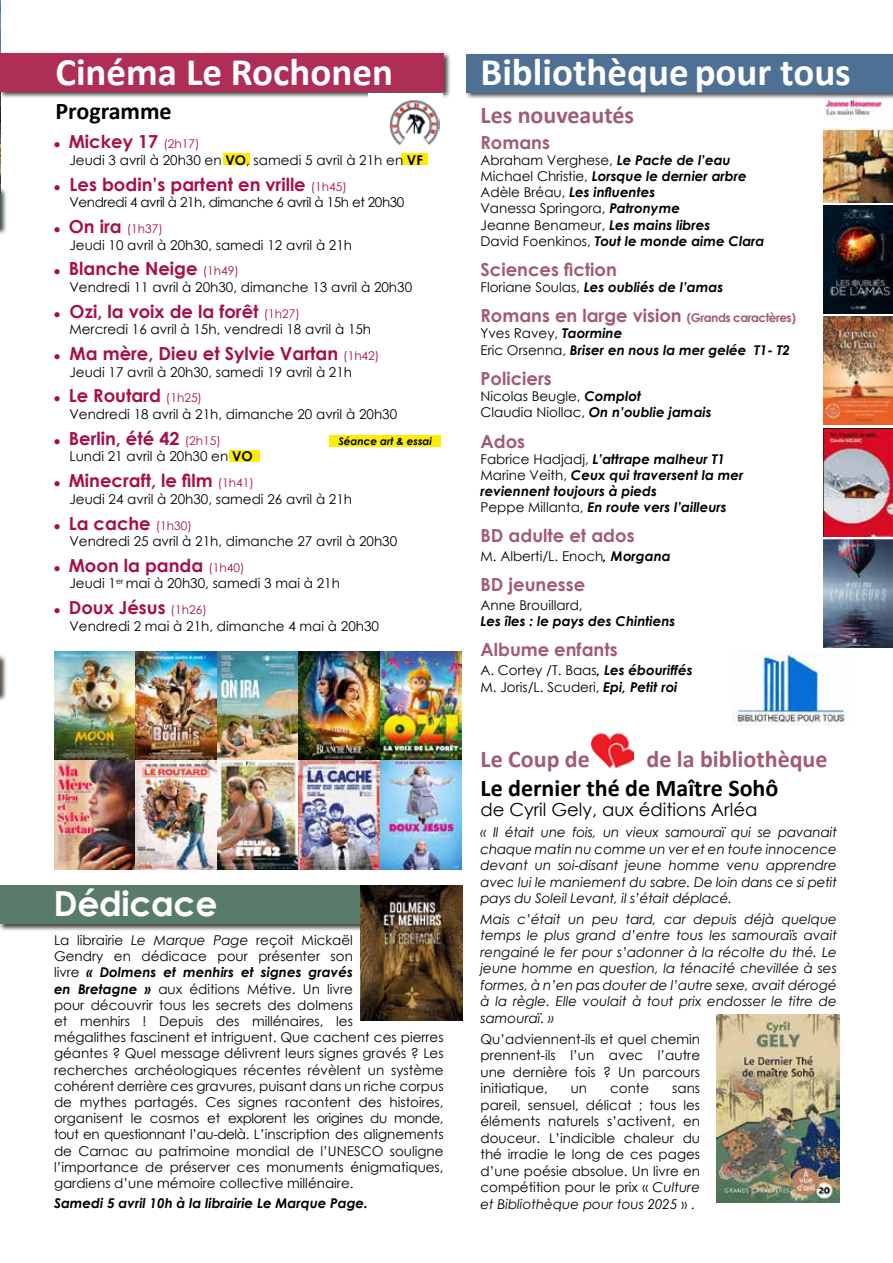
<style>
.page{position:relative;width:893px;height:1263px;background:#fff}
.page>*{position:absolute;margin:0;border:0;box-sizing:border-box;transform-origin:0 0}
.t1{font:700 39px "Calibri";color:#fff}
.t2{font:700 34.5px "Century Gothic";letter-spacing:-.01em;color:#fff}
.t3{font:700 24px "Calibri";color:#a25a77}
.t4{font:700 24px "Calibri";color:#000}
.t5{font:700 18px "Century Gothic";color:#a70f4a}
.t6{font:700 18px "Century Gothic";color:#a25a77}
.t7{font:18px "Century Gothic";color:#000}
.t8{font:13.5px/16.2px "Century Gothic";color:#000}
.t9{font:italic 13.5px/16.5px "Century Gothic";color:#000;text-align:justify}
.t10{font:italic 700 13.5px/16.2px "Century Gothic";color:#000}
.t11{font:13.5px "Century Gothic";letter-spacing:-.03em;color:#000}
.t12{font:12px "Century Gothic";color:#a70f4a}
.t13{font:italic 700 10.5px "Century Gothic";color:#000}
.s1{font-weight:400;font-size:12px}
.s2{font-weight:700}
.s3{font-weight:700;font-size:18px}
.s4{font-style:italic}
.s5{font-weight:700;font-style:italic}
.s6{font-weight:400;font-style:normal}
.s7{font-size:12px}
</style>
<div class="page">
<img style="left:824px;top:100px;width:69px;height:102px">
<div style="left:223px;top:154px;width:27px;height:11px;background:#ffed00"></div>
<div style="left:401px;top:154px;width:27px;height:11px;background:#ffed00"></div>
<div style="left:229px;top:450px;width:30px;height:11px;background:#ffed00"></div>
<img style="left:0;top:0;width:1px;height:187px">
<div style="left:465px;top:52px;width:428px;height:48px;background:#000;opacity:.75"></div>
<div style="left:466px;top:54px;width:427px;height:38px;background:#4f7095"></div>
<img style="left:824px;top:317px;width:68px;height:108px">
<div style="left:0;top:187px;width:8px;height:48px;background:#000;opacity:.75"></div>
<img style="left:733px;top:651px;width:113px;height:75px">
<img style="left:591px;top:733px;width:43px;height:36px">
<img style="left:717px;top:1014px;width:122px;height:188px">
<div style="left:0;top:52px;width:451px;height:47px;background:#000;opacity:.75"></div>
<div style="left:0;top:53px;width:444px;height:39px;background:#af2e56"></div>
<div style="left:368px;top:93px;width:75px;height:55px;background:#fff"></div>
<img style="left:390px;top:100px;width:50px;height:45px">
<div style="left:0;top:654px;width:8px;height:48px;background:#000;opacity:.75"></div>
<div style="left:0;top:884px;width:452px;height:47px;background:#000;opacity:.75"></div>
<div style="left:0;top:886px;width:445px;height:38px;background:#587c69"></div>
<img style="left:361px;top:886px;width:101px;height:135px">
<img style="left:54px;top:651px;width:408px;height:218px">
<img style="left:824px;top:428px;width:69px;height:108px">
<img style="left:824px;top:206px;width:69px;height:108px">
<img style="left:824px;top:539px;width:69px;height:108px">
<div style="left:330px;top:435px;width:111px;height:11px;background:#ffed00"></div>
<h1 class="t1" style="left:55px;top:44px;width:339px">Cinéma Le Rochonen</h1>
<h3 class="t4" style="left:55px;top:94px;width:118px">Programme</h3>
<h3 class="t5" style="left:54px;top:128px;width:147px">● Mickey 17 <span class="s1">(2h17)</span></h3>
<p class="t8" style="left:69px;top:152px;width:355px">Jeudi 3 avril à 20h30 en <span class="s2">VO</span>, samedi 5 avril à 21h en <span class="s2">VF</span></p>
<h3 class="t5" style="left:54px;top:170px;width:295px">● Les bodin’s partent en vrille <span class="s1">(1h45)</span></h3>
<p class="t11" style="left:69px;top:193px;width:336px">Vendredi 4 avril à 21h, dimanche 6 avril à 15h et 20h30</p>
<p class="t12" style="left:54px;top:220px;width:110px">● <span class="s3">On ira</span> (1h37)</p>
<p class="t8" style="left:69px;top:236px;width:284px">Jeudi 10 avril à 20h30, samedi 12 avril à 21h</p>
<h3 class="t5" style="left:54px;top:255px;width:186px">● Blanche Neige <span class="s1">(1h49)</span></h3>
<p class="t8" style="left:69px;top:279px;width:344px">Vendredi 11 avril à 20h30, dimanche 13 avril à 20h30</p>
<h3 class="t5" style="left:54px;top:298px;width:247px">● Ozi, la voix de la forêt <span class="s1">(1h27)</span></h3>
<p class="t8" style="left:69px;top:321px;width:303px">Mercredi 16 avril à 15h, vendredi 18 avril à 15h</p>
<h3 class="t5" style="left:54px;top:340px;width:327px">● Ma mère, Dieu et Sylvie Vartan <span class="s1">(1h42)</span></h3>
<p class="t8" style="left:69px;top:363px;width:284px">Jeudi 17 avril à 20h30, samedi 19 avril à 21h</p>
<h3 class="t5" style="left:54px;top:382px;width:150px">● Le Routard <span class="s1">(1h25)</span></h3>
<p class="t8" style="left:69px;top:406px;width:329px">Vendredi 18 avril à 21h, dimanche 20 avril à 20h30</p>
<h3 class="t5" style="left:54px;top:425px;width:168px">● Berlin, été 42 <span class="s1">(2h15)</span></h3>
<p class="t8" style="left:69px;top:448px;width:185px">Lundi 21 avril à 20h30 en <span class="s2">VO</span></p>
<h3 class="t5" style="left:54px;top:467px;width:201px">● Minecraft, le film <span class="s1">(1h41)</span></h3>
<p class="t8" style="left:69px;top:490px;width:284px">Jeudi 24 avril à 20h30, samedi 26 avril à 21h</p>
<h3 class="t5" style="left:54px;top:509px;width:140px">● La cache <span class="s1">(1h30)</span></h3>
<p class="t8" style="left:69px;top:533px;width:329px">Vendredi 25 avril à 21h, dimanche 27 avril à 20h30</p>
<h3 class="t5" style="left:54px;top:552px;width:192px">● Moon la panda <span class="s1">(1h40)</span></h3>
<p class="t8" style="left:69px;top:575px;width:272px">Jeudi 1<sup>er</sup> mai à 20h30, samedi 3 mai à 21h</p>
<h3 class="t5" style="left:54px;top:594px;width:154px">● Doux Jésus <span class="s1">(1h26)</span></h3>
<p class="t8" style="left:69px;top:617px;width:311px">Vendredi 2 mai à 21h, dimanche 4 mai à 20h30</p>
<p class="t13" style="left:338px;top:433px;width:95px">Séance art &amp; essai</p>
<h2 class="t2" style="left:54px;top:877px;width:165px">Dédicace</h2>
<p class="t8" style="left:54px;top:932px;width:391px">La librairie <span class="s4">Le Marque Page</span> reçoit Mickaël<br>Gendry en dédicace pour présenter son<br>livre <span class="s5">« Dolmens et menhirs et signes gravés<br>en Bretagne »</span> aux éditions Métive. Un livre<br>pour découvrir tous les secrets des dolmens<br>et menhirs ! Depuis des millénaires, les<br>mégalithes fascinent et intriguent. Que cachent ces pierres géantes ? Quel message délivrent leurs signes gravés ? Les recherches archéologiques récentes révèlent un système cohérent derrière ces gravures, puisant dans un riche corpus de mythes partagés. Ces signes racontent des histoires, organisent le cosmos et explorent les origines du monde, tout en questionnant l’au-delà. L’inscription des alignements de Carnac au patrimoine mondial de l’UNESCO souligne l’importance de préserver ces monuments énigmatiques, gardiens d’une mémoire collective millénaire.</p>
<p class="t10" style="left:54px;top:1195px;width:316px">Samedi 5 avril 10h à la librairie Le Marque Page.</p>
<h1 class="t1" style="left:480px;top:45px;width:372px">Bibliothèque pour tous</h1>
<h3 class="t3" style="left:480px;top:98px;width:155px">Les nouveautés</h3>
<h3 class="t6" style="left:480px;top:128px;width:71px">Romans</h3>
<p class="t10" style="left:480px;top:151px;width:285px"><span class="s6">Abraham Verghese,</span> Le Pacte de l’eau <span class="s6">Michael Christie,</span> Lorsque le dernier arbre <span class="s6">Adèle Bréau,</span> Les influentes<br><span class="s6">Vanessa Springora,</span> Patronyme<br><span class="s6">Jeanne Benameur,</span> Les mains libres<br><span class="s6">David Foenkinos,</span> Tout le monde aime Clara</p>
<h3 class="t6" style="left:480px;top:256px;width:138px">Sciences fiction</h3>
<p class="t10" style="left:480px;top:278px;width:244px"><span class="s6">Floriane Soulas,</span> Les oubliés de l’amas</p>
<h3 class="t6" style="left:480px;top:302px;width:317px">Romans en large vision <span class="s7">(Grands caractères)</span></h3>
<p class="t10" style="left:480px;top:325px;width:311px"><span class="s6">Yves Ravey,</span> Taormine<br><span class="s6">Eric Orsenna,</span> Briser en nous la mer gelée T1- T2</p>
<h3 class="t6" style="left:480px;top:364px;width:73px">Policiers</h3>
<p class="t8" style="left:480px;top:388px;width:233px">Nicolas Beugle, <span class="s5">Complot<br></span>Claudia Niollac, <span class="s5">On n’oublie jamais</span></p>
<h3 class="t6" style="left:480px;top:427px;width:46px">Ados</h3>
<p class="t10" style="left:480px;top:450px;width:264px"><span class="s6">Fabrice Hadjadj,</span> L’attrape malheur T1<br><span class="s6">Marine Veith,</span> Ceux qui traversent la mer reviennent toujours à pieds<br><span class="s6">Peppe Millanta,</span> En route vers l’ailleurs</p>
<h3 class="t6" style="left:480px;top:522px;width:156px">BD adulte et ados</h3>
<p class="t8" style="left:480px;top:548px;width:192px">M. Alberti/L. Enoch<span class="s5">, Morgana</span></p>
<h3 class="t6" style="left:480px;top:571px;width:106px">BD jeunesse</h3>
<p class="t8" style="left:480px;top:597px;width:104px">Anne Brouillard,</p>
<p class="t10" style="left:480px;top:613px;width:196px">Les îles : le pays des Chintiens</p>
<h3 class="t6" style="left:480px;top:636px;width:139px">Albume enfants</h3>
<p class="t8" style="left:480px;top:662px;width:214px">A. Cortey /T. Baas<span class="s5">, Les ébouriffés<br></span>M. Joris/L. Scuderi, <span class="s5">Epi, Petit roi</span></p>
<h3 class="t3" style="left:480px;top:742px;width:111px">Le Coup de</h3>
<h3 class="t3" style="left:646px;top:742px;width:183px">de la bibliothèque</h3>
<h3 class="t4" style="left:480px;top:771px;width:299px">Le dernier thé de Maître Sohô</h3>
<h3 class="t7" style="left:480px;top:797px;width:278px">de Cyril Gely, aux éditions Arléa</h3>
<p class="t9" style="left:480px;top:824px;width:358px">« Il était une fois, un vieux samouraï qui se pavanait chaque matin nu comme un ver et en toute innocence devant un soi-disant jeune homme venu apprendre avec lui le maniement du sabre. De loin dans ce si petit pays du Soleil Levant, il s’était déplacé.</p>
<p class="t9" style="left:480px;top:910px;width:358px">Mais c’était un peu tard, car depuis déjà quelque temps le plus grand d’entre tous les samouraïs avait rengainé le fer pour s’adonner à la récolte du thé. Le jeune homme en question, la ténacité chevillée à ses formes, à n’en pas douter de l’autre sexe, avait dérogé à la règle. Elle voulait à tout prix endosser le titre de samouraï. »</p>
<p class="t8" style="left:480px;top:1030px;width:221px;text-align:justify">Qu’adviennent-ils et quel chemin prennent-ils l’un avec l’autre une dernière fois ? Un parcours initiatique,</p>
<p class="t8" style="left:571px;top:1080px;width:18px">un</p>
<p class="t8" style="left:610px;top:1080px;width:41px">conte</p>
<p class="t8" style="left:480px;top:1080px;width:221px;text-align:justify;text-indent:192px">sans pareil, sensuel, délicat ; tous les éléments naturels s’activent, en douceur. L’indicible chaleur du thé irradie le long de ces pages d’une poésie absolue. Un livre en compétition pour le prix « <span class="s4">Culture et Bibliothèque pour tous 2025</span> » .</p>
</div>
